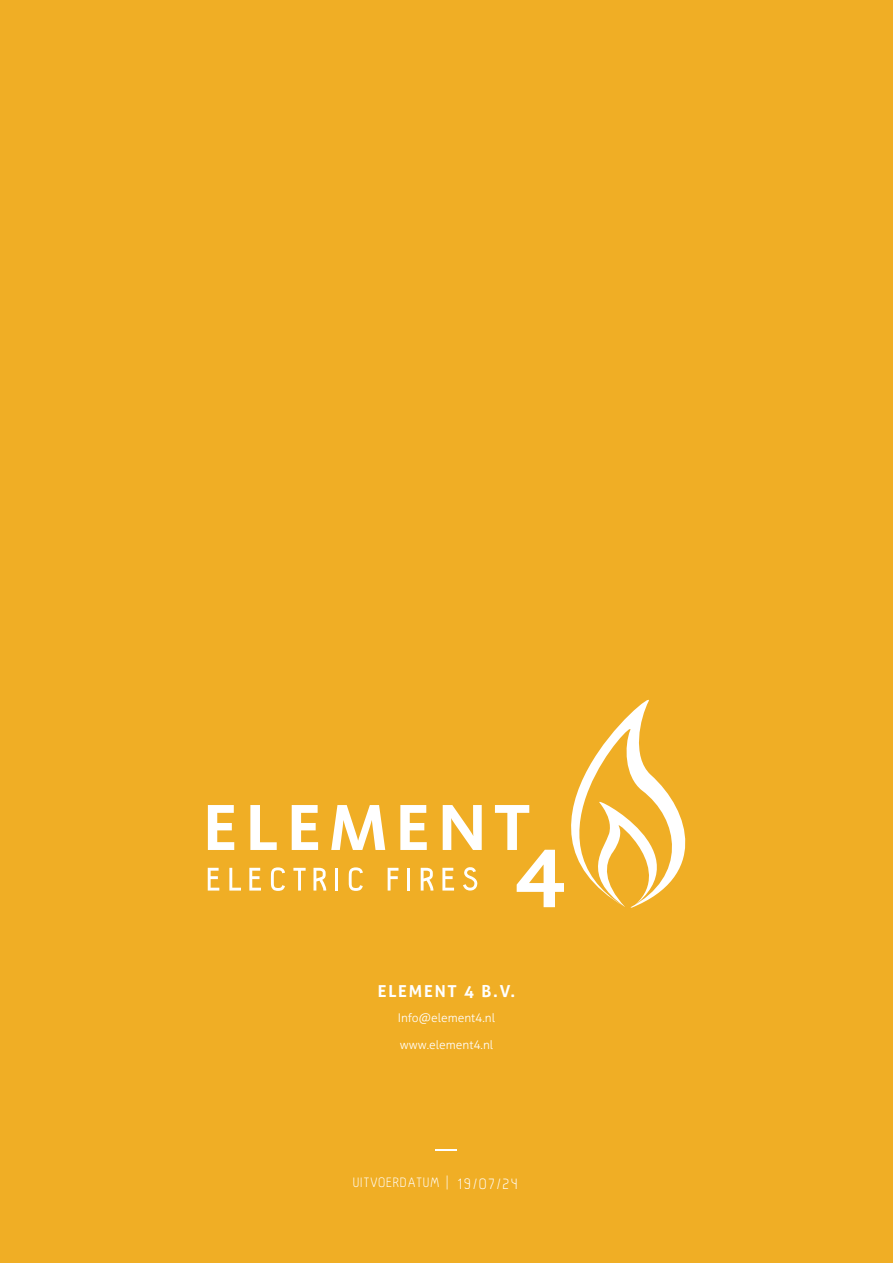
<style>
.page{position:relative;width:893px;height:1263px;background:#f0ae25}
.page>*{position:absolute;margin:0;border:0;box-sizing:border-box;transform-origin:0 0}
.t1{font:700 16.5px "Aller";letter-spacing:.11em;color:#fff}
.t2{font:300 16.5px "Hallosans";color:#fff}
.t3{font:300 15px "Hallosans";letter-spacing:.075em;color:#fff}
.t4{font:300 12px "Aller";color:#fff}
</style>
<div class="page">
<svg style="left:436px;top:1149px;width:21px;height:1px"></svg>
<svg style="left:208px;top:805px;width:26px;height:45px"></svg>
<svg style="left:250px;top:805px;width:27px;height:45px"></svg>
<svg style="left:292px;top:805px;width:26px;height:45px"></svg>
<svg style="left:331px;top:805px;width:54px;height:45px"></svg>
<svg style="left:400px;top:805px;width:27px;height:45px"></svg>
<svg style="left:208px;top:868px;width:11px;height:22px"></svg>
<svg style="left:229px;top:868px;width:12px;height:22px"></svg>
<svg style="left:249px;top:868px;width:12px;height:22px"></svg>
<svg style="left:271px;top:867px;width:14px;height:24px"></svg>
<svg style="left:293px;top:868px;width:13px;height:22px"></svg>
<svg style="left:313px;top:868px;width:13px;height:22px"></svg>
<hr style="left:335px;top:868px;width:3px;height:22px;background:#fff">
<svg style="left:349px;top:867px;width:14px;height:24px"></svg>
<svg style="left:388px;top:868px;width:10px;height:22px"></svg>
<hr style="left:407px;top:868px;width:3px;height:22px;background:#fff">
<svg style="left:421px;top:868px;width:12px;height:22px"></svg>
<svg style="left:442px;top:700px;width:243px;height:208px"></svg>
<h1 class="t1" style="left:378px;top:981px;width:139px">ELEMENT 4 B.V.</h1>
<p class="t4" style="left:398px;top:1011px;width:99px">Info@element4.nl</p>
<p class="t4" style="left:400px;top:1037px;width:95px">www.element4.nl</p>
<p class="t3" style="left:353px;top:1175px;width:97px">UITVOERDATUM |</p>
<h1 class="t2" style="left:458px;top:1175px;width:61px">19/07/24</h1>
</div>
